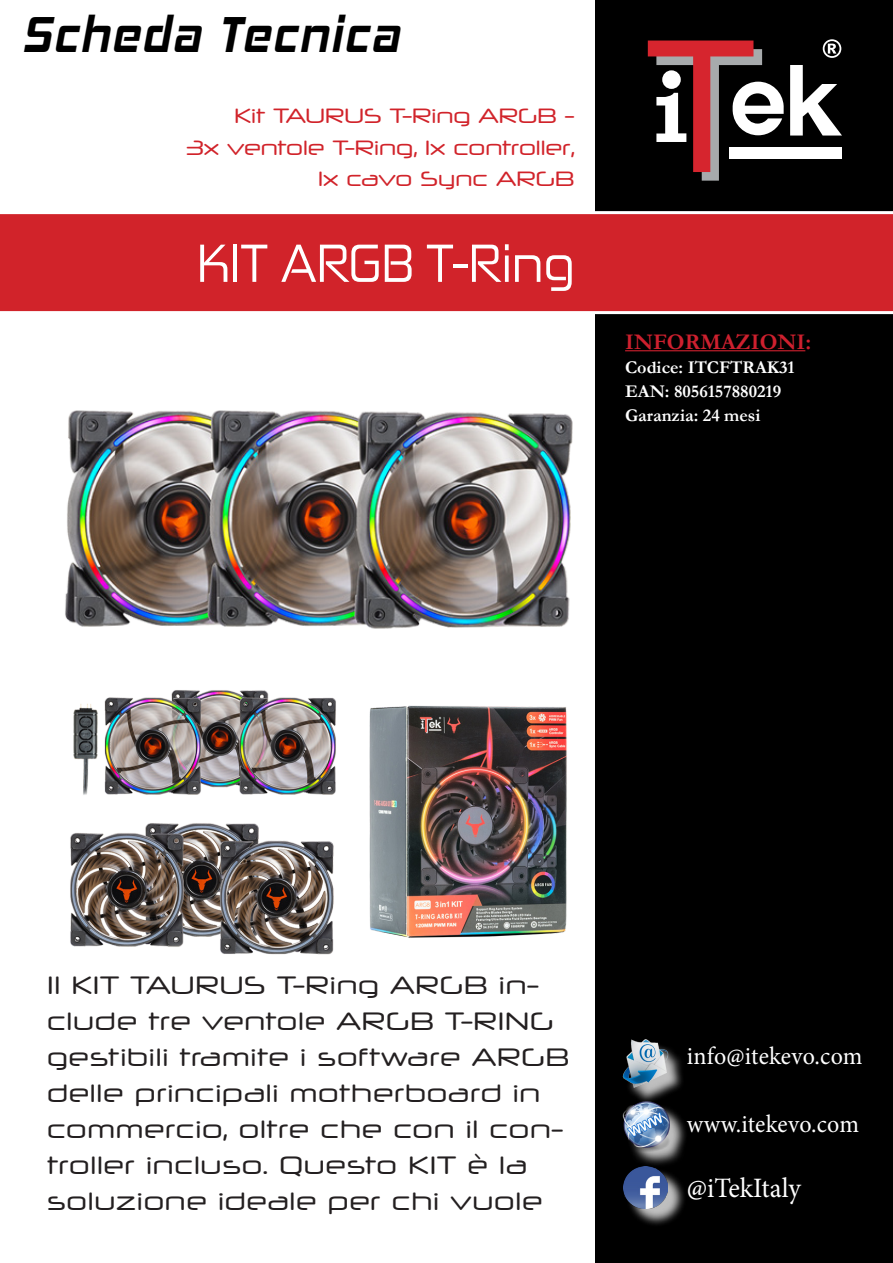
<style>
.page{position:relative;width:893px;height:1263px;background:#fff}
.page>*{position:absolute;margin:0;border:0;box-sizing:border-box;transform-origin:0 0}
.t1{font:51px "Zekton Rg";color:#fff}
.t2{font:italic 700 50.85px "Hemi Head Rg";letter-spacing:.05em;color:#000;scale:.88 1}
.t3{font:28.05px "Minion Pro";color:#fff;scale:.96 1}
.t4{font:25.5px/36px "Neuropol X Rg";letter-spacing:.03em;color:#231f20}
.t5{font:24.9px "Minion Pro";letter-spacing:.005em;color:#fff;scale:.96 1}
.t6{font:700 22.5px "Garamond";color:#cd202e}
.t7{font:21px/31.5px "Neuropol X Rg";color:#d1232a;text-align:right}
.t8{font:700 18px/24px "Garamond";color:#fff}
</style>
<div class="page">
<div style="left:595px;top:0;width:298px;height:1263px;background:#000"></div>
<div style="left:0;top:211px;width:893px;height:103px;background:#d1232a"></div>
<div style="left:730px;top:148px;width:112px;height:11px;background:#fff"></div>
<svg style="left:790px;top:65px;width:52px;height:71px"></svg>
<svg style="left:823px;top:39px;width:18px;height:19px"></svg>
<svg style="left:648px;top:41px;width:136px;height:140px"></svg>
<hr style="left:625px;top:350px;width:180px;height:1px;background:#cd202e">
<div style="left:626px;top:1169px;width:60px;height:58px;background:#fff;opacity:.75"></div>
<img style="left:624px;top:1169px;width:44px;height:39px">
<div style="left:626px;top:1104px;width:61px;height:65px;background:#fff;opacity:.75"></div>
<img style="left:622px;top:1105px;width:51px;height:47px">
<div style="left:626px;top:1043px;width:60px;height:62px;background:#fff;opacity:.75"></div>
<img style="left:622px;top:1039px;width:51px;height:48px">
<img style="left:65px;top:410px;width:508px;height:219px">
<img style="left:73px;top:690px;width:263px;height:105px">
<img style="left:70px;top:823px;width:264px;height:132px">
<img style="left:369px;top:705px;width:198px;height:233px">
<p class="t2" style="left:22px;top:4px;width:430px">Scheda Tecnica</p>
<p class="t7" style="left:186px;top:100px;width:390px">Kit TAURUS T-Ring ARGB -<br>3x ventole T-Ring, 1x controller,<br>1x cavo Sync ARGB</p>
<p class="t1" style="left:197px;top:231px;width:379px">KIT ARGB T-Ring</p>
<p class="t6" style="left:625px;top:327px;width:188px">INFORMAZIONI:</p>
<p class="t8" style="left:625px;top:355px;width:171px">Codice: ITCFTRAK31<br>EAN: 8056157880219<br>Garanzia: 24 mesi</p>
<p class="t4" style="left:47px;top:966px;width:524px">Il KIT TAURUS T-Ring ARGB in&shy;clude tre ventole ARGB T-RING gestibili tramite i software ARGB delle principali motherboard in commercio, oltre che con il con&shy;troller incluso. Questo KIT è la soluzione ideale per chi vuole</p>
<p class="t5" style="left:687px;top:1039px;width:184px">info@itekevo.com</p>
<p class="t5" style="left:687px;top:1107px;width:181px">www.itekevo.com</p>
<p class="t3" style="left:687px;top:1170px;width:120px">@iTekItaly</p>
</div>
